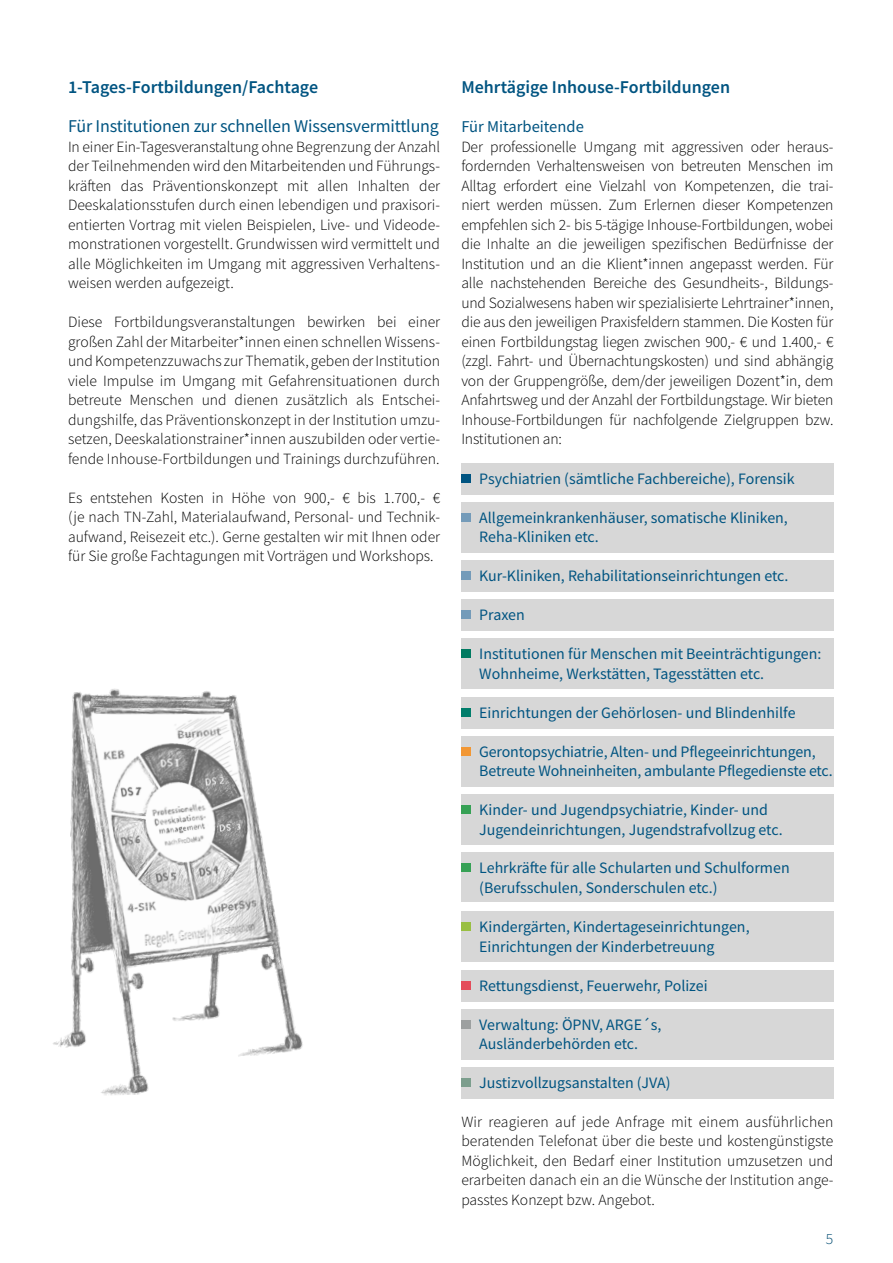
<style>
.page{position:relative;width:893px;height:1263px;background:#fff}
.page>*{position:absolute;margin:0;border:0;box-sizing:border-box;transform-origin:0 0}
.Headline_1{font:600 18px "Source Sans Pro";color:#005481}
.Headline_2{font:18px "Source Sans Pro";letter-spacing:-.01em;color:#005481}
.Fließtext_Normal{font:16.5px "Source Sans Pro";color:#005481}
.Text_farbig{font:15.9px "Source Sans Pro";color:#005481}
.Fließtext_Normal-2{font:300 15.6px/19.5px "Source Sans Pro";color:#000;text-align:justify}
.t1{font:300 15.6px "Source Sans Pro";color:#004b71}
</style>
<div class="page">
<div style="left:461px;top:463px;width:372px;height:31px;background:#d7d7d7"></div>
<div style="left:461px;top:474px;width:9px;height:8px;background:#005481"></div>
<div style="left:461px;top:502px;width:372px;height:51px;background:#d7d7d7"></div>
<div style="left:461px;top:513px;width:9px;height:8px;background:#749bb9"></div>
<div style="left:461px;top:561px;width:372px;height:31px;background:#d7d7d7"></div>
<div style="left:461px;top:571px;width:9px;height:9px;background:#749bb9"></div>
<div style="left:461px;top:600px;width:372px;height:31px;background:#d7d7d7"></div>
<div style="left:461px;top:610px;width:9px;height:9px;background:#749bb9"></div>
<div style="left:461px;top:638px;width:372px;height:51px;background:#d7d7d7"></div>
<div style="left:461px;top:649px;width:9px;height:9px;background:#007a61"></div>
<div style="left:461px;top:697px;width:372px;height:31px;background:#d7d7d7"></div>
<div style="left:461px;top:708px;width:9px;height:8px;background:#007d6b"></div>
<div style="left:461px;top:736px;width:372px;height:51px;background:#d7d7d7"></div>
<div style="left:461px;top:747px;width:9px;height:8px;background:#f29734"></div>
<div style="left:461px;top:794px;width:372px;height:51px;background:#d7d7d7"></div>
<div style="left:461px;top:805px;width:9px;height:9px;background:#36a155"></div>
<div style="left:461px;top:852px;width:372px;height:50px;background:#d7d7d7"></div>
<div style="left:461px;top:863px;width:9px;height:9px;background:#36a155"></div>
<div style="left:461px;top:911px;width:372px;height:51px;background:#d7d7d7"></div>
<div style="left:461px;top:922px;width:9px;height:9px;background:#99bf42"></div>
<div style="left:461px;top:970px;width:372px;height:31px;background:#d7d7d7"></div>
<div style="left:461px;top:981px;width:9px;height:8px;background:#e44c5a"></div>
<div style="left:461px;top:1009px;width:372px;height:51px;background:#d7d7d7"></div>
<div style="left:461px;top:1020px;width:9px;height:8px;background:#9da0a0"></div>
<div style="left:461px;top:1068px;width:372px;height:31px;background:#d7d7d7"></div>
<div style="left:461px;top:1078px;width:9px;height:9px;background:#7c9e8d"></div>
<img style="left:53px;top:689px;width:250px;height:406px">
<p class="Headline_1" style="left:68px;top:75px;width:252px">1-Tages-Fortbildungen/Fachtage</p>
<p class="Headline_2" style="left:68px;top:115px;width:372px">Für Institutionen zur schnellen Wissensvermittlung</p>
<p class="Fließtext_Normal-2" style="left:68px;top:137px;width:374px">In einer Ein-Tagesveranstaltung ohne Begrenzung der Anzahl der Teilnehmenden wird den Mitarbeitenden und Führungs&shy;kräften das Präventionskonzept mit allen Inhalten der Deeskalationsstufen durch einen lebendigen und praxisori&shy;entierten Vortrag mit vielen Beispielen, Live- und Videode&shy;monstrationen vorgestellt. Grundwissen wird vermittelt und alle Möglichkeiten im Umgang mit aggressiven Verhaltens&shy;weisen werden aufgezeigt.</p>
<p class="Fließtext_Normal-2" style="left:68px;top:312px;width:374px">Diese Fortbildungsveranstaltungen bewirken bei einer großen Zahl der Mitarbeiter*innen einen schnellen Wissens&shy;und Kompetenzzuwachs zur Thematik, geben der Institution viele Impulse im Umgang mit Gefahrensituationen durch betreute Menschen und dienen zusätzlich als Entschei&shy;dungshilfe, das Präventionskonzept in der Institution umzu&shy;setzen, Deeskalationstrainer*innen auszubilden oder vertie&shy;fende Inhouse-Fortbildungen und Trainings durchzuführen.</p>
<p class="Fließtext_Normal-2" style="left:68px;top:488px;width:374px">Es entstehen Kosten in Höhe von 900,- € bis 1.700,- € (je nach TN-Zahl, Materialaufwand, Personal- und Technik&shy;aufwand, Reisezeit etc.). Gerne gestalten wir mit Ihnen oder für Sie große Fachtagungen mit Vorträgen und Workshops.</p>
<p class="Headline_1" style="left:461px;top:75px;width:270px">Mehrtägige Inhouse-Fortbildungen</p>
<p class="Fließtext_Normal" style="left:461px;top:116px;width:124px">Für Mitarbeitende</p>
<p class="Fließtext_Normal-2" style="left:461px;top:137px;width:374px">Der professionelle Umgang mit aggressiven oder heraus&shy;fordernden Verhaltensweisen von betreuten Menschen im Alltag erfordert eine Vielzahl von Kompetenzen, die trai&shy;niert werden müssen. Zum Erlernen dieser Kompetenzen empfehlen sich 2- bis 5-tägige Inhouse-Fortbildungen, wobei die Inhalte an die jeweiligen spezifischen Bedürfnisse der Institution und an die Klient*innen angepasst werden. Für alle nachstehenden Bereiche des Gesundheits-, Bildungs&shy;und Sozialwesens haben wir spezialisierte Lehrtrainer*innen, die aus den jeweiligen Praxisfeldern stammen. Die Kosten für einen Fortbildungstag liegen zwischen 900,- € und 1.400,- € (zzgl. Fahrt- und Übernachtungskosten) und sind abhängig von der Gruppengröße, dem/der jeweiligen Dozent*in, dem Anfahrtsweg und der Anzahl der Fortbildungstage. Wir bieten Inhouse-Fortbildungen für nachfolgende Zielgruppen bzw.<br>Institutionen an:</p>
<p class="Text_farbig" style="left:479px;top:468px;width:317px">Psychiatrien (sämtliche Fachbereiche), Forensik</p>
<p class="Text_farbig" style="left:479px;top:507px;width:310px">Allgemeinkrankenhäuser, somatische Kliniken,</p>
<p class="Text_farbig" style="left:479px;top:527px;width:121px">Reha-Kliniken etc.</p>
<p class="Text_farbig" style="left:479px;top:566px;width:311px">Kur-Kliniken, Rehabilitationseinrichtungen etc.</p>
<p class="Text_farbig" style="left:479px;top:605px;width:47px">Praxen</p>
<p class="Text_farbig" style="left:479px;top:644px;width:344px">Institutionen für Menschen mit Beeinträchtigungen:</p>
<p class="Text_farbig" style="left:479px;top:663px;width:286px">Wohnheime, Werkstätten, Tagesstätten etc.</p>
<p class="Text_farbig" style="left:479px;top:702px;width:318px">Einrichtungen der Gehörlosen- und Blindenhilfe</p>
<p class="Text_farbig" style="left:479px;top:741px;width:338px">Gerontopsychiatrie, Alten- und Pflegeeinrichtungen,</p>
<p class="Text_farbig" style="left:479px;top:761px;width:355px">Betreute Wohneinheiten, ambulante Pflegedienste etc.</p>
<p class="Text_farbig" style="left:479px;top:800px;width:290px">Kinder- und Jugendpsychiatrie, Kinder- und</p>
<p class="Text_farbig" style="left:479px;top:819px;width:305px">Jugendeinrichtungen, Jugendstrafvollzug etc.</p>
<p class="Text_farbig" style="left:479px;top:858px;width:312px">Lehrkräfte für alle Schularten und Schulformen</p>
<p class="Text_farbig" style="left:479px;top:877px;width:240px">(Berufsschulen, Sonderschulen etc.)</p>
<p class="Text_farbig" style="left:479px;top:917px;width:272px">Kindergärten, Kindertageseinrichtungen,</p>
<p class="Text_farbig" style="left:479px;top:936px;width:237px">Einrichtungen der Kinderbetreuung</p>
<p class="Text_farbig" style="left:479px;top:975px;width:230px">Rettungsdienst, Feuerwehr, Polizei</p>
<p class="Text_farbig" style="left:479px;top:1014px;width:184px">Verwaltung: ÖPNV, ARGE´s,</p>
<p class="Text_farbig" style="left:479px;top:1034px;width:160px">Ausländerbehörden etc.</p>
<p class="Text_farbig" style="left:479px;top:1073px;width:193px">Justizvollzugsanstalten (JVA)</p>
<p class="Fließtext_Normal-2" style="left:461px;top:1112px;width:374px">Wir reagieren auf jede Anfrage mit einem ausführlichen beratenden Telefonat über die beste und kostengünstigste Möglichkeit, den Bedarf einer Institution umzusetzen und erarbeiten danach ein an die Wünsche der Institution ange&shy;passtes Konzept bzw. Angebot.</p>
<p class="t1" style="left:826px;top:1229px;width:9px">5</p>
</div>
